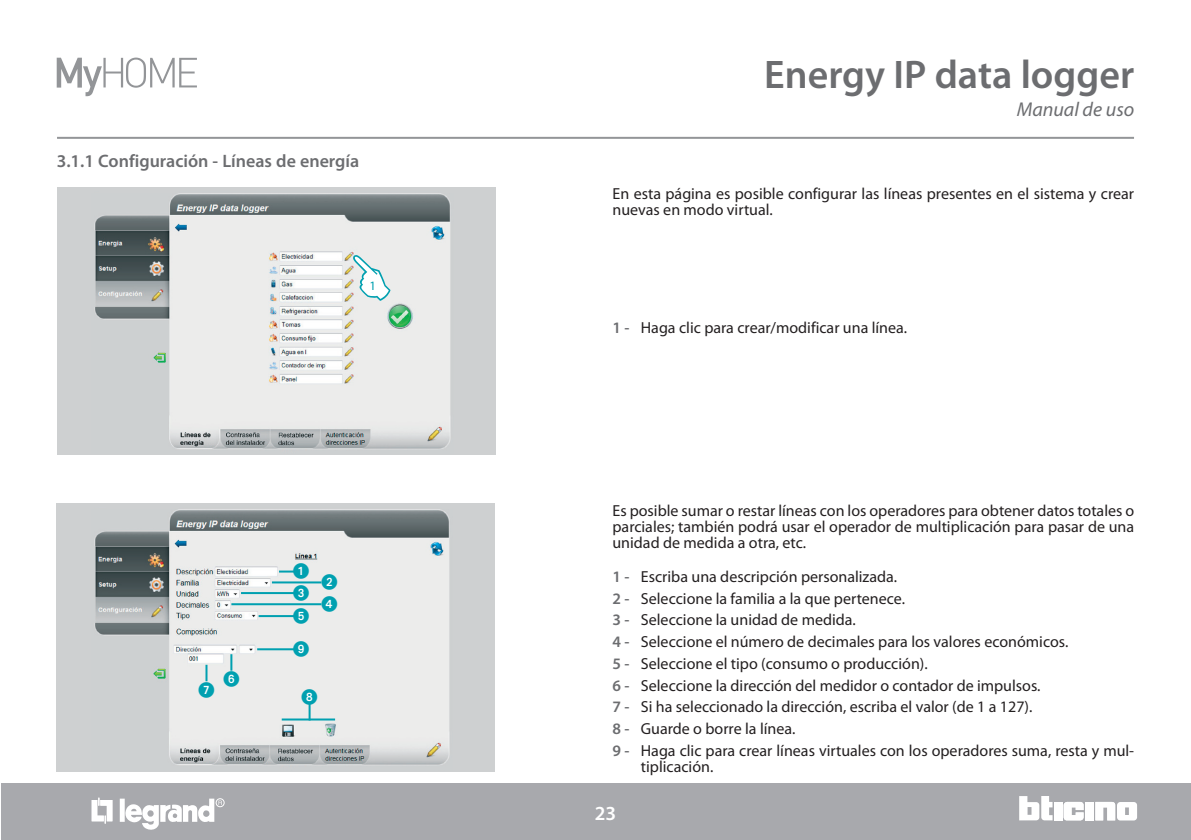
<style>
.page{position:relative;width:1191px;height:840px;background:#fff}
.page>*{position:absolute;margin:0;border:0;box-sizing:border-box;transform-origin:0 0}
.t1{font:600 40px "Myriad Pro";color:#6c6d70}
.t2{font:italic 20px "Myriad Pro";color:#6c6d70}
.t3{font:600 20px "Myriad Pro";color:#fff}
.t4{font:600 18px "Myriad Pro";color:#6c6d70}
.t5{font:16px/21.6px "Myriad Pro";color:#231f20}
.t6{font:16px/23px "European Pi One";color:#00a0b0}
.t7{font:12.8px "Myriad Pro";color:#00a0b0}
.s1{font-weight:600;color:#6c6d70}
</style>
<div class="page">
<hr style="left:57px;top:137px;width:1077px;height:2px;background:#939598">
<svg style="left:57px;top:58px;width:140px;height:38px"></svg>
<div style="left:1px;top:783px;width:1190px;height:56px;background:#a8a9ad"></div>
<div style="left:1054px;top:801px;width:8px;height:18px;background:#fff"></div>
<div style="left:1085px;top:801px;width:8px;height:18px;background:#fff"></div>
<svg style="left:1095px;top:801px;width:42px;height:19px"></svg>
<svg style="left:1019px;top:796px;width:33px;height:23px"></svg>
<svg style="left:1063px;top:801px;width:20px;height:18px"></svg>
<div style="left:120px;top:798px;width:5px;height:23px;background:#fff"></div>
<svg style="left:92px;top:797px;width:20px;height:26px"></svg>
<div style="left:216px;top:798px;width:8px;height:8px;border:1px solid #fff;border-radius:50%"></div>
<svg style="left:125px;top:798px;width:97px;height:32px"></svg>
<img style="left:92px;top:191px;width:361px;height:262px">
<svg style="left:353px;top:255px;width:37px;height:45px"></svg>
<img style="left:92px;top:507px;width:361px;height:262px">
<hr style="left:259px;top:614px;width:36px;height:2px;background:#00a0b0">
<hr style="left:231px;top:603px;width:90px;height:2px;background:#00a0b0">
<svg style="left:279px;top:570px;width:16px;height:2px"></svg>
<div style="left:297px;top:565px;width:8px;height:11px;background:#fff"></div>
<hr style="left:257px;top:648px;width:38px;height:2px;background:#00a0b0">
<div style="left:297px;top:642px;width:8px;height:12px;background:#fff"></div>
<hr style="left:241px;top:591px;width:54px;height:2px;background:#00a0b0">
<div style="left:297px;top:586px;width:8px;height:12px;background:#fff"></div>
<div style="left:297px;top:609px;width:8px;height:12px;background:#fff"></div>
<hr style="left:272px;top:581px;width:49px;height:2px;background:#00a0b0">
<div style="left:325px;top:576px;width:9px;height:11px;background:#fff"></div>
<div style="left:325px;top:597px;width:9px;height:12px;background:#fff"></div>
<svg style="left:230px;top:653px;width:2px;height:17px"></svg>
<svg style="left:205px;top:664px;width:2px;height:17px"></svg>
<div style="left:227px;top:672px;width:9px;height:12px;background:#fff"></div>
<div style="left:202px;top:683px;width:9px;height:11px;background:#fff"></div>
<svg style="left:308px;top:703px;width:2px;height:15px"></svg>
<div style="left:305px;top:690px;width:9px;height:12px;background:#fff"></div>
<hr style="left:282px;top:718px;width:53px;height:2px;background:#00a0b0">
<p class="t4" style="left:57px;top:149px;width:304px">3.1.1 Configuración - Líneas de energía</p>
<p class="t7" style="left:369px;top:277px;width:8px">1</p>
<p class="t6" style="left:293px;top:559px;width:17px">1</p>
<p class="t6" style="left:293px;top:580px;width:18px">3<br>5</p>
<p class="t6" style="left:321px;top:570px;width:17px;line-height:21.8px">2<br>4</p>
<p class="t6" style="left:293px;top:636px;width:17px">9</p>
<p class="t6" style="left:223px;top:666px;width:17px">6</p>
<p class="t6" style="left:198px;top:677px;width:17px">7</p>
<p class="t6" style="left:301px;top:684px;width:17px">8</p>
<h1 class="t1" style="left:764px;top:49px;width:371px">Energy IP data logger</h1>
<p class="t2" style="left:1017px;top:96px;width:119px">Manual de uso</p>
<p class="t5" style="left:612px;top:185px;width:523px;line-height:16px">En esta página es posible configurar las líneas presentes en el sistema y crear nuevas en modo virtual.</p>
<p class="t5" style="left:612px;top:316px;width:296px"><span class="s1">1 -</span> Haga clic para crear/modificar una línea.</p>
<p class="t5" style="left:612px;top:502px;width:523px;line-height:16px;text-align:justify">Es posible sumar o restar líneas con los operadores para obtener datos totales o parciales; también podrá usar el operador de multiplicación para pasar de una unidad de medida a otra, etc.</p>
<p class="t5" style="left:612px;top:565px;width:523px"><span class="s1">1 -</span> Escriba una descripción personalizada.<br><span class="s1">2 -</span> Seleccione la familia a la que pertenece.<br><span class="s1">3 -</span> Seleccione la unidad de medida.<br><span class="s1">4 -</span> Seleccione el número de decimales para los valores económicos.<br><span class="s1">5 -</span> Seleccione el tipo (consumo o producción).<br><span class="s1">6 -</span> Seleccione la dirección del medidor o contador de impulsos.<br><span class="s1">7 -</span> Si ha seleccionado la dirección, escriba el valor (de 1 a 127).<br><span class="s1">8 -</span> Guarde o borre la línea.<br><span class="s1">9 -</span> Haga clic para crear líneas virtuales con los operadores suma, resta y mul-</p>
<p class="t5" style="left:641px;top:754px;width:74px">tiplicación.</p>
<p class="t3" style="left:594px;top:800px;width:23px">23</p>
</div>
